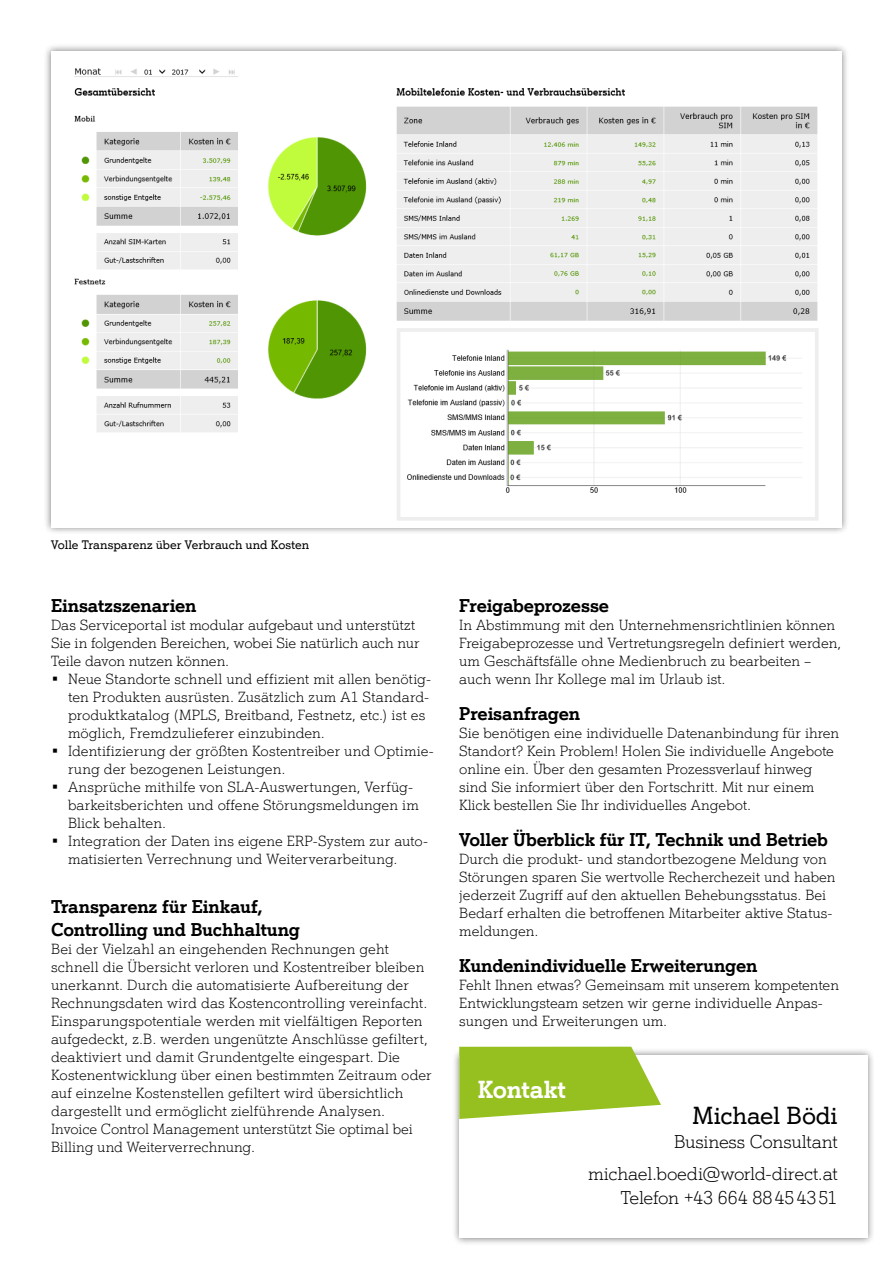
<style>
.page{position:relative;width:893px;height:1263px;background:#fff}
.page>*{position:absolute;margin:0;border:0;box-sizing:border-box;transform-origin:0 0}
.t1{font:500 24px "A1 Einfach";letter-spacing:-.01em;color:#000}
.t2{font:700 24px "A1 Einfach";letter-spacing:-.01em;color:#fff}
.t3{font:700 18px/22.5px "A1 Einfach";letter-spacing:-.01em;color:#000}
.t4{font:18px/32.5px "A1 Einfach Leicht";letter-spacing:-.01em;color:#000;text-align:right}
.t5{font:14.25px/18px "A1 Einfach Leicht";color:#000}
.t6{font:500 12px "A1 Einfach";color:#000}
</style>
<div class="page">
<div style="left:43px;top:43px;width:807px;height:492px;background:#000;opacity:.5"></div>
<div style="left:51px;top:51px;width:791px;height:476px;background:#fff"></div>
<img style="left:74px;top:68px;width:745px;height:453px">
<div style="left:451px;top:1048px;width:424px;height:198px;background:#000;opacity:.5"></div>
<div style="left:459px;top:1055px;width:408px;height:183px;background:#fff"></div>
<svg style="left:459px;top:1047px;width:202px;height:72px;background:#a5c942"></svg>
<p class="t6" style="left:51px;top:537px;width:260px">Volle Transparenz über Verbrauch und Kosten</p>
<p class="t3" style="left:51px;top:594px;width:147px">Einsatzszenarien</p>
<p class="t5" style="left:51px;top:616px;width:370px">Das Serviceportal ist modular aufgebaut und unterstützt<br>Sie in folgenden Bereichen, wobei Sie natürlich auch nur<br>Teile davon nutzen können.</p>
<p class="t5" style="left:68px;top:670px;width:365px;text-indent:-17px">• Neue Standorte schnell und effizient mit allen benötig&shy;ten Produkten ausrüsten. Zusätzlich zum A1 Standard&shy;produktkatalog (MPLS, Breitband, Festnetz, etc.) ist es möglich, Fremdzulieferer einzubinden.</p>
<p class="t5" style="left:68px;top:742px;width:367px;text-indent:-17px">• Identifizierung der größten Kostentreiber und Optimie&shy;rung der bezogenen Leistungen.</p>
<p class="t5" style="left:68px;top:778px;width:352px;text-indent:-17px">• Ansprüche mithilfe von SLA-Auswertungen, Verfüg&shy;barkeitsberichten und offene Störungsmeldungen im<br>Blick behalten.</p>
<p class="t5" style="left:68px;top:832px;width:362px;text-indent:-17px">• Integration der Daten ins eigene ERP-System zur auto&shy;matisierten Verrechnung und Weiterverarbeitung.</p>
<p class="t3" style="left:51px;top:895px;width:251px">Transparenz für Einkauf,<br>Controlling und Buchhaltung</p>
<p class="t5" style="left:51px;top:940px;width:382px">Bei der Vielzahl an eingehenden Rechnungen geht schnell die Übersicht verloren und Kostentreiber bleiben unerkannt. Durch die automatisierte Aufbereitung der Rechnungsdaten wird das Kostencontrolling vereinfacht.<br>Einsparungspotentiale werden mit vielfältigen Reporten aufgedeckt, z.B. werden ungenützte Anschlüsse gefiltert, deaktiviert und damit Grundentgelte eingespart. Die Kostenentwicklung über einen bestimmten Zeitraum oder auf einzelne Kostenstellen gefiltert wird übersichtlich dargestellt und ermöglicht zielführende Analysen.<br>Invoice Control Management unterstützt Sie optimal bei Billing und Weiterverrechnung.</p>
<p class="t3" style="left:459px;top:594px;width:151px">Freigabeprozesse</p>
<p class="t5" style="left:459px;top:616px;width:384px">In Abstimmung mit den Unternehmensrichtlinien können Freigabeprozesse und Vertretungsregeln definiert werden, um Geschäftsfälle ohne Medienbruch zu bearbeiten – auch wenn Ihr Kollege mal im Urlaub ist.</p>
<p class="t3" style="left:459px;top:702px;width:123px">Preisanfragen</p>
<p class="t5" style="left:459px;top:724px;width:382px">Sie benötigen eine individuelle Datenanbindung für ihren Standort? Kein Problem! Holen Sie individuelle Angebote online ein. Über den gesamten Prozessverlauf hinweg sind Sie informiert über den Fortschritt. Mit nur einem Klick bestellen Sie Ihr individuelles Angebot.</p>
<p class="t3" style="left:459px;top:828px;width:370px">Voller Überblick für IT, Technik und Betrieb</p>
<p class="t5" style="left:459px;top:850px;width:378px">Durch die produkt- und standortbezogene Meldung von Störungen sparen Sie wertvolle Recherchezeit und haben jederzeit Zugriff auf den aktuellen Behebungsstatus. Bei Bedarf erhalten die betroffenen Mitarbeiter aktive Status&shy;meldungen.</p>
<p class="t3" style="left:459px;top:954px;width:300px">Kundenindividuelle Erweiterungen</p>
<p class="t5" style="left:459px;top:976px;width:381px">Fehlt Ihnen etwas? Gemeinsam mit unserem kompetenten<br>Entwicklungsteam setzen wir gerne individuelle Anpas&shy;sungen und Erweiterungen um.</p>
<h1 class="t2" style="left:478px;top:1074px;width:90px">Kontakt</h1>
<h1 class="t1" style="left:693px;top:1100px;width:147px">Michael Bödi</h1>
<p class="t4" style="left:588px;top:1125px;width:251px">Business Consultant michael.boedi@world-direct.at</p>
<p class="t4" style="left:621px;top:1181px;width:218px">Telefon +43 664 88454351</p>
</div>
